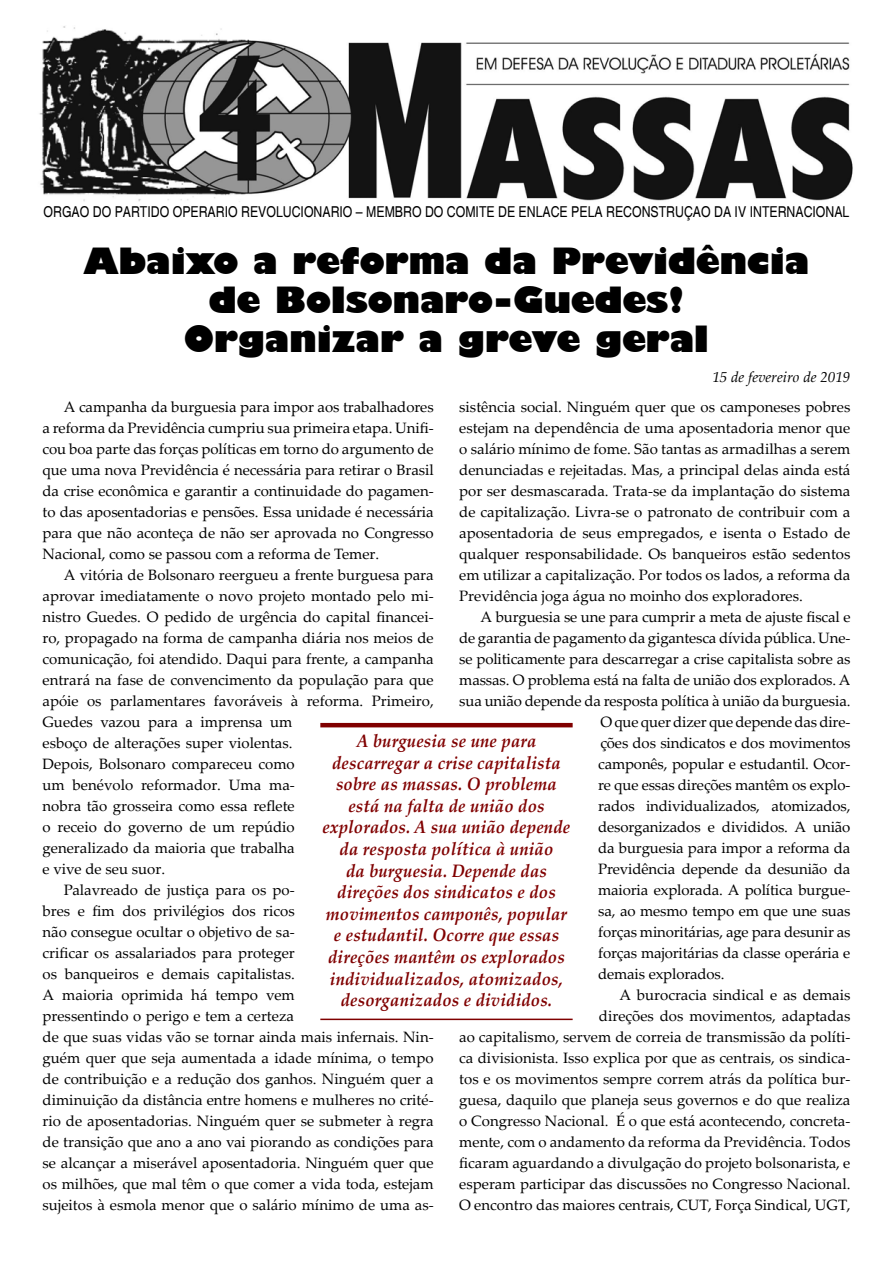
<style>
.page{position:relative;width:893px;height:1263px;background:#fff}
.page>*{position:absolute;margin:0;border:0;box-sizing:border-box;transform-origin:0 0}
.t1{font:800 36px/39px "Humanist 521 BT";color:#000;text-align:center}
.t2{font:italic 700 18px/21.6px "Palatino Linotype";letter-spacing:.01em;color:#800000;text-align:center;scale:.93 1}
.t3{font:15px/21px "Palatino Linotype";color:#000;text-align:justify}
.t4{font:condensed 15px "Helvetica";color:#000}
.t5{font:italic 15px "Palatino Linotype";color:#000}
</style>
<div class="page">
<img style="left:39px;top:26px;width:814px;height:176px">
<hr style="left:320px;top:723px;width:253px;height:4px;background:#800000">
<hr style="left:320px;top:1018px;width:253px;height:2px;background:#800000">
<p class="t4" style="left:44px;top:203px;width:807px">ÓRGÃO DO PARTIDO OPERÁRIO REVOLUCIONÁRIO – MEMBRO DO COMITÊ DE ENLACE PELA RECONSTRUÇÃO DA IV INTERNACIONAL</p>
<h1 class="t1" style="left:84px;top:241px;width:727px">Abaixo a reforma da Previdência de Bolsonaro-Guedes!<br>Organizar a greve geral</h1>
<p class="t5" style="left:712px;top:366px;width:140px">15 de fevereiro de 2019</p>
<p class="t3" style="left:459px;top:396px;width:393px">sistência social. Ninguém quer que os camponeses pobres estejam na dependência de uma aposentadoria menor que o salário mínimo de fome. São tantas as armadilhas a serem denunciadas e rejeitadas. Mas, a principal delas ainda está por ser desmascarada. Trata-se da implantação do sistema de capitalização. Livra-se o patronato de contribuir com a aposentadoria de seus empregados, e isenta o Estado de qualquer responsabilidade. Os banqueiros estão sedentos em utilizar a capitalização. Por todos os lados, a reforma da Previdência joga água no moinho dos exploradores.</p>
<p class="t3" style="left:480px;top:606px;width:371px">A burguesia se une para cumprir a meta de ajuste fiscal e</p>
<p class="t3" style="left:459px;top:627px;width:393px">de garantia de pagamento da gigantesca dívida pública. Une-</p>
<p class="t3" style="left:459px;top:648px;width:393px">se politicamente para descarregar a crise capitalista sobre as</p>
<p class="t3" style="left:459px;top:669px;width:393px">massas. O problema está na falta de união dos explorados. A</p>
<p class="t3" style="left:459px;top:690px;width:393px">sua união depende da resposta política à união da burguesia.</p>
<p class="t3" style="left:600px;top:711px;width:252px">O que quer dizer que depende das dire-</p>
<p class="t3" style="left:600px;top:732px;width:252px">ções dos sindicatos e dos movimentos</p>
<p class="t3" style="left:598px;top:753px;width:254px">camponês, popular e estudantil. Ocor-</p>
<p class="t3" style="left:598px;top:774px;width:254px">re que essas direções mantêm os explo-</p>
<p class="t3" style="left:598px;top:795px;width:254px">rados individualizados, atomizados,</p>
<p class="t3" style="left:598px;top:816px;width:254px">desorganizados e divididos. A união</p>
<p class="t3" style="left:598px;top:837px;width:254px">da burguesia para impor a reforma da</p>
<p class="t3" style="left:598px;top:858px;width:254px">Previdência depende da desunião da</p>
<p class="t3" style="left:598px;top:879px;width:254px">maioria explorada. A política burgue-</p>
<p class="t3" style="left:598px;top:900px;width:254px">sa, ao mesmo tempo em que une suas</p>
<p class="t3" style="left:598px;top:921px;width:254px">forças minoritárias, age para desunir as</p>
<p class="t3" style="left:598px;top:942px;width:254px">forças majoritárias da classe operária e</p>
<p class="t3" style="left:598px;top:963px;width:128px">demais explorados.</p>
<p class="t3" style="left:619px;top:984px;width:233px">A burocracia sindical e as demais</p>
<p class="t3" style="left:599px;top:1005px;width:253px">direções dos movimentos, adaptadas</p>
<p class="t3" style="left:459px;top:1026px;width:393px">ao capitalismo, servem de correia de transmissão da políti-</p>
<p class="t3" style="left:459px;top:1047px;width:393px">ca divisionista. Isso explica por que as centrais, os sindica-</p>
<p class="t3" style="left:459px;top:1068px;width:393px">tos e os movimentos sempre correm atrás da política bur-</p>
<p class="t3" style="left:459px;top:1089px;width:393px">guesa, daquilo que planeja seus governos e do que realiza</p>
<p class="t3" style="left:459px;top:1110px;width:393px">o Congresso Nacional. É o que está acontecendo, concreta-</p>
<p class="t3" style="left:459px;top:1131px;width:393px">mente, com o andamento da reforma da Previdência. Todos</p>
<p class="t3" style="left:459px;top:1152px;width:393px">ficaram aguardando a divulgação do projeto bolsonarista, e</p>
<p class="t3" style="left:459px;top:1173px;width:393px">esperam participar das discussões no Congresso Nacional.</p>
<p class="t3" style="left:459px;top:1194px;width:393px">O encontro das maiores centrais, CUT, Força Sindical, UGT,</p>
<p class="t3" style="left:43px;top:396px;width:393px;text-indent:21px">A campanha da burguesia para impor aos trabalhadores a reforma da Previdência cumpriu sua primeira etapa. Unifi&shy;cou boa parte das forças políticas em torno do argumento de que uma nova Previdência é necessária para retirar o Brasil da crise econômica e garantir a continuidade do pagamen&shy;to das aposentadorias e pensões. Essa unidade é necessária para que não aconteça de não ser aprovada no Congresso Nacional, como se passou com a reforma de Temer.</p>
<p class="t3" style="left:64px;top:564px;width:371px">A vitória de Bolsonaro reergueu a frente burguesa para</p>
<p class="t3" style="left:43px;top:585px;width:393px">aprovar imediatamente o novo projeto montado pelo mi-</p>
<p class="t3" style="left:43px;top:606px;width:393px">nistro Guedes. O pedido de urgência do capital financei-</p>
<p class="t3" style="left:43px;top:627px;width:393px">ro, propagado na forma de campanha diária nos meios de</p>
<p class="t3" style="left:43px;top:648px;width:393px">comunicação, foi atendido. Daqui para frente, a campanha</p>
<p class="t3" style="left:43px;top:669px;width:393px">entrará na fase de convencimento da população para que</p>
<p class="t3" style="left:43px;top:690px;width:393px">apóie os parlamentares favoráveis à reforma. Primeiro,</p>
<p class="t3" style="left:43px;top:711px;width:252px">Guedes vazou para a imprensa um</p>
<p class="t3" style="left:43px;top:732px;width:252px">esboço de alterações super violentas.</p>
<p class="t3" style="left:43px;top:753px;width:254px">Depois, Bolsonaro compareceu como</p>
<p class="t3" style="left:43px;top:774px;width:254px">um benévolo reformador. Uma ma-</p>
<p class="t3" style="left:43px;top:795px;width:254px">nobra tão grosseira como essa reflete</p>
<p class="t3" style="left:43px;top:816px;width:254px">o receio do governo de um repúdio</p>
<p class="t3" style="left:43px;top:837px;width:254px">generalizado da maioria que trabalha</p>
<p class="t3" style="left:43px;top:858px;width:124px">e vive de seu suor.</p>
<p class="t3" style="left:64px;top:879px;width:233px">Palavreado de justiça para os po-</p>
<p class="t3" style="left:43px;top:900px;width:254px">bres e fim dos privilégios dos ricos</p>
<p class="t3" style="left:43px;top:921px;width:254px">não consegue ocultar o objetivo de sa-</p>
<p class="t3" style="left:43px;top:942px;width:254px">crificar os assalariados para proteger</p>
<p class="t3" style="left:43px;top:963px;width:254px">os banqueiros e demais capitalistas.</p>
<p class="t3" style="left:43px;top:984px;width:254px">A maioria oprimida há tempo vem</p>
<p class="t3" style="left:43px;top:1005px;width:253px">pressentindo o perigo e tem a certeza</p>
<p class="t3" style="left:43px;top:1026px;width:393px">de que suas vidas vão se tornar ainda mais infernais. Nin-</p>
<p class="t3" style="left:43px;top:1047px;width:393px">guém quer que seja aumentada a idade mínima, o tempo</p>
<p class="t3" style="left:43px;top:1068px;width:393px">de contribuição e a redução dos ganhos. Ninguém quer a</p>
<p class="t3" style="left:43px;top:1089px;width:393px">diminuição da distância entre homens e mulheres no crité-</p>
<p class="t3" style="left:43px;top:1110px;width:393px">rio de aposentadorias. Ninguém quer se submeter à regra</p>
<p class="t3" style="left:43px;top:1131px;width:393px">de transição que ano a ano vai piorando as condições para</p>
<p class="t3" style="left:43px;top:1152px;width:393px">se alcançar a miserável aposentadoria. Ninguém quer que</p>
<p class="t3" style="left:43px;top:1173px;width:393px">os milhões, que mal têm o que comer a vida toda, estejam</p>
<p class="t3" style="left:43px;top:1194px;width:393px">sujeitos à esmola menor que o salário mínimo de uma as-</p>
<p class="t2" style="left:323px;top:729px;width:268px">A burguesia se une para descarregar a crise capitalista sobre as massas. O problema está na falta de união dos explorados. A sua união depende da resposta política à união<br>da burguesia. Depende das direções dos sindicatos e dos movimentos camponês, popular e estudantil. Ocorre que essas direções mantêm os explorados individualizados, atomizados, desorganizados e divididos.</p>
</div>
